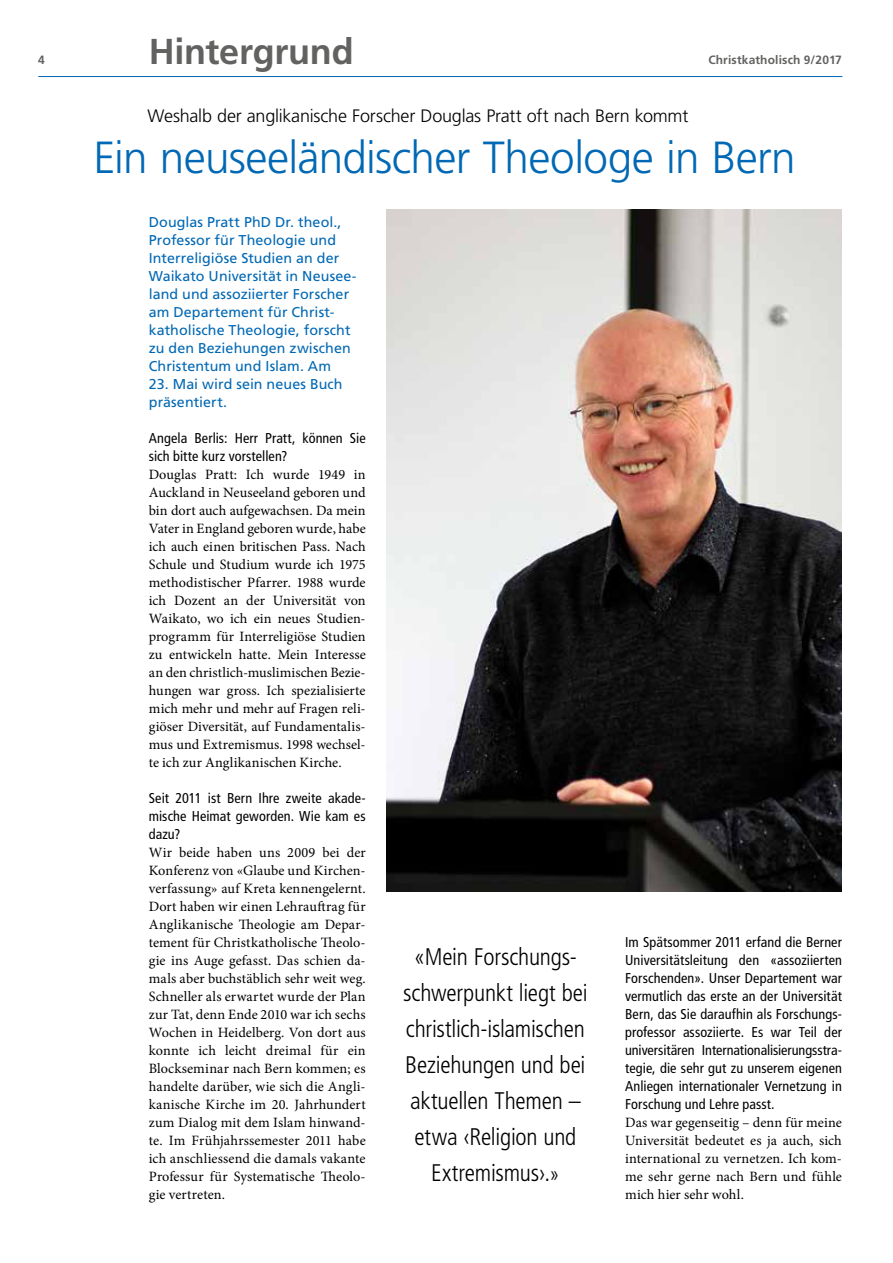
<style>
.page{position:relative;width:893px;height:1263px;background:#fff}
.page>*{position:absolute;margin:0;border:0;box-sizing:border-box;transform-origin:0 0}
.t1{font:300 45px "Frutiger LT Std";letter-spacing:-.015em;color:#0068b4}
.t2{font:700 36px "Frutiger LT Std";letter-spacing:-.01em;color:#626261}
.t3{font:300 condensed 24px/36px "Frutiger LT Std";letter-spacing:-.01em;color:#000;text-align:center}
.t4{font:300 18px "Frutiger LT Std";letter-spacing:-.01em;color:#000}
.t5{font:14.25px/18px "Minion Pro";letter-spacing:.005em;color:#000;text-align:justify}
.t6{font:condensed 14.25px/18px "Frutiger LT Std";letter-spacing:.005em;color:#000;text-align:justify}
.t7{font:14.25px/18px "Frutiger LT Std";letter-spacing:.005em;color:#0068b4}
.t8{font:700 12px "Frutiger LT Std";letter-spacing:.015em;color:#626261}
.s1{font-size:21px}
</style>
<div class="page">
<hr style="left:38px;top:76px;width:804px;height:1px;background:#0068b4">
<img style="left:387px;top:209px;width:455px;height:682px">
<p class="t8" style="left:38px;top:53px;width:8px">4</p>
<h2 class="t2" style="left:149px;top:30px;width:206px">Hintergrund</h2>
<p class="t8" style="left:708px;top:53px;width:135px">Christkatholisch 9/2017</p>
<p class="t4" style="left:148px;top:105px;width:542px">Weshalb der anglikanische Forscher Douglas Pratt oft nach Bern kommt</p>
<h1 class="t1" style="left:94px;top:132px;width:704px">Ein neuseeländischer Theologe in Bern</h1>
<p class="t7" style="left:149px;top:213px;width:209px">Douglas Pratt PhD Dr. theol.,<br>Professor für Theologie und<br>Interreligiöse Studien an der<br>Waikato Universität in Neusee&shy;land und assoziierter Forscher am Departement für Christ&shy;katholische Theologie, forscht zu den Beziehungen zwischen<br>Christentum und Islam. Am</p>
<p class="t7" style="left:149px;top:375px;width:195px">23. Mai wird sein neues Buch präsentiert.</p>
<p class="t6" style="left:149px;top:429px;width:218px">Angela Berlis: Herr Pratt, können Sie sich bitte kurz vorstellen?</p>
<p class="t5" style="left:149px;top:466px;width:218px">Douglas Pratt: Ich wurde 1949 in Auckland in Neuseeland geboren und bin dort auch aufgewachsen. Da mein Vater in England geboren wurde, habe ich auch einen britischen Pass. Nach Schule und Studium wurde ich 1975 methodistischer Pfarrer. 1988 wurde ich Dozent an der Universität von Waikato, wo ich ein neues Studien&shy;programm für Interreligiöse Studien zu entwickeln hatte. Mein Interesse an den christlich-muslimischen Bezie&shy;hungen war gross. Ich spezialisierte mich mehr und mehr auf Fragen reli&shy;giöser Diversität, auf Fundamentalis&shy;mus und Extremismus. 1998 wechsel&shy;te ich zur Anglikanischen Kirche.</p>
<p class="t6" style="left:149px;top:789px;width:218px">Seit 2011 ist Bern Ihre zweite akade&shy;mische Heimat geworden. Wie kam es dazu?</p>
<p class="t5" style="left:149px;top:844px;width:218px">Wir beide haben uns 2009 bei der Konferenz von «Glaube und Kirchen&shy;verfassung» auf Kreta kennengelernt.<br>Dort haben wir einen Lehrauftrag für Anglikanische Theologie am Depar&shy;tement für Christkatholische Theolo&shy;gie ins Auge gefasst. Das schien da&shy;mals aber buchstäblich sehr weit weg.<br>Schneller als erwartet wurde der Plan zur Tat, denn Ende 2010 war ich sechs Wochen in Heidelberg. Von dort aus konnte ich leicht dreimal für ein Blockseminar nach Bern kommen; es handelte darüber, wie sich die Angli&shy;kanische Kirche im 20. Jahrhundert zum Dialog mit dem Islam hinwand&shy;te. Im Frühjahrssemester 2011 habe ich anschliessend die damals vakante Professur für Systematische Theolo&shy;gie vertreten.</p>
<p class="t6" style="left:625px;top:933px;width:218px">Im Spätsommer 2011 erfand die Berner Universitätsleitung den «assoziierten Forschenden». Unser Departement war vermutlich das erste an der Universität Bern, das Sie daraufhin als Forschungs&shy;professor assoziierte. Es war Teil der universitären Internationalisierungsstra&shy;tegie, die sehr gut zu unserem eigenen Anliegen internationaler Vernetzung in Forschung und Lehre passt.</p>
<p class="t5" style="left:625px;top:1114px;width:218px">Das war gegenseitig – denn für meine Universität bedeutet es ja auch, sich international zu vernetzen. Ich kom&shy;me sehr gerne nach Bern und fühle mich hier sehr wohl.</p>
<h3 class="t3" style="left:403px;top:939px;width:186px">«Mein Forschungs&shy;schwerpunkt liegt bei christlich-islamischen<br>Beziehungen und bei aktuellen Themen – etwa ‹Religion und<br>Extremismus›.<span class="s1">»</span></h3>
</div>
